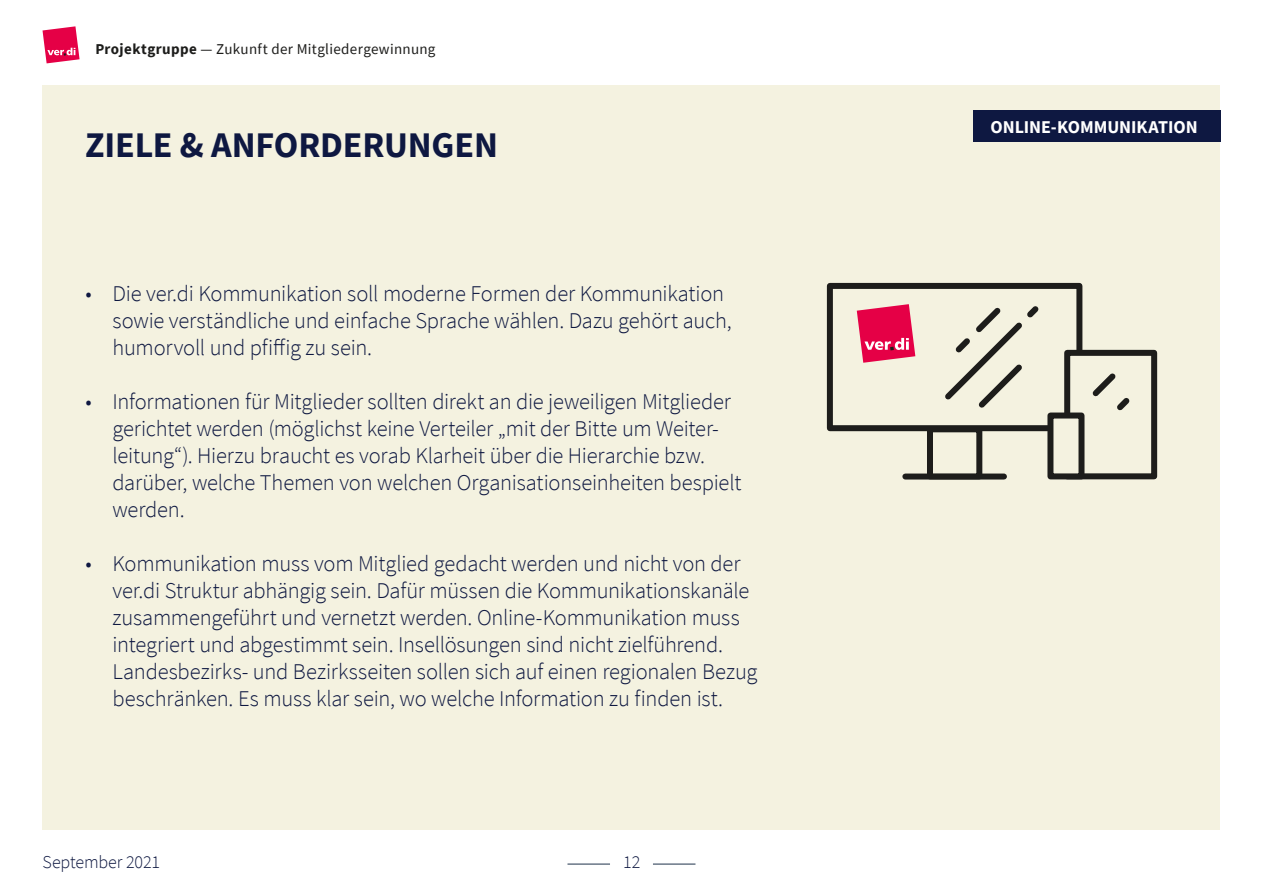
<style>
.page{position:relative;width:1263px;height:893px;background:#fff}
.page>*{position:absolute;margin:0;border:0;box-sizing:border-box;transform-origin:0 0}
.t1{font:700 36px "Source Sans Pro";letter-spacing:-.005em;color:#0e1841}
.t2{font:300 22.5px/27px "Source Sans Pro";letter-spacing:-.01em;color:#0e1841}
.t3{font:700 18px "Source Sans Pro";color:#fff}
.t4{font:300 18px "Source Sans Pro";letter-spacing:-.005em;color:#0e1841}
.t5{font:15px "Source Sans Pro";letter-spacing:.02em;color:#1d1d1b}
.s1{font-weight:700}
</style>
<div class="page">
<div style="left:43px;top:85px;width:1177px;height:744px;background:#f4f2e0"></div>
<svg style="left:43px;top:26px;width:37px;height:37px"></svg>
<hr style="left:567px;top:864px;width:43px;height:1px;background:#1e324b">
<hr style="left:653px;top:864px;width:42px;height:1px;background:#1e324b">
<div style="left:973px;top:110px;width:247px;height:32px;background:#0e1841"></div>
<div style="left:905px;top:473px;width:99px;height:6px;background:#1d1d1b"></div>
<div style="left:827px;top:283px;width:255px;height:148px;border:6px solid #1d1d1b"></div>
<div style="left:1067px;top:353px;width:87px;height:123px;background:#f4f2e0"></div>
<div style="left:1064px;top:350px;width:93px;height:129px;border:6px solid #1d1d1b"></div>
<div style="left:1050px;top:415px;width:31px;height:61px;background:#f4f2e0"></div>
<div style="left:1047px;top:412px;width:37px;height:67px;border:6px solid #1d1d1b"></div>
<div style="left:927px;top:426px;width:55px;height:53px;border:6px solid #1d1d1b"></div>
<svg style="left:945px;top:306px;width:94px;height:102px"></svg>
<svg style="left:1092px;top:373px;width:38px;height:38px"></svg>
<svg style="left:857px;top:304px;width:58px;height:59px"></svg>
<p class="t5" style="left:95px;top:39px;width:342px"><span class="s1">Projektgruppe</span> — Zukunft der Mitgliedergewinnung</p>
<h1 class="t1" style="left:85px;top:121px;width:414px">ZIELE &amp; ANFORDERUNGEN</h1>
<p class="t2" style="left:112px;top:280px;width:621px;text-indent:-27px">• Die ver.di Kommunikation soll moderne Formen der Kommunikation sowie verständliche und einfache Sprache wählen. Dazu gehört auch, humorvoll und pfiffig zu sein.</p>
<p class="t2" style="left:112px;top:388px;width:630px;text-indent:-27px">• Informationen für Mitglieder sollten direkt an die jeweiligen Mitglieder gerichtet werden (möglichst keine Verteiler „mit der Bitte um Weiter&shy;leitung“). Hierzu braucht es vorab Klarheit über die Hierarchie bzw. darüber, welche Themen von welchen Organisationseinheiten bespielt werden.</p>
<p class="t2" style="left:112px;top:550px;width:646px;text-indent:-27px">• Kommunikation muss vom Mitglied gedacht werden und nicht von der ver.di Struktur abhängig sein. Dafür müssen die Kommunikationskanäle zusammengeführt und vernetzt werden. Online-Kommunikation muss integriert und abgestimmt sein. Insellösungen sind nicht zielführend.<br>Landesbezirks- und Bezirksseiten sollen sich auf einen regionalen Bezug beschränken. Es muss klar sein, wo welche Information zu finden ist.</p>
<p class="t4" style="left:43px;top:851px;width:119px">September 2021</p>
<p class="t4" style="left:623px;top:851px;width:19px">12</p>
<p class="t3" style="left:990px;top:115px;width:209px">ONLINE-KOMMUNIKATION</p>
</div>
